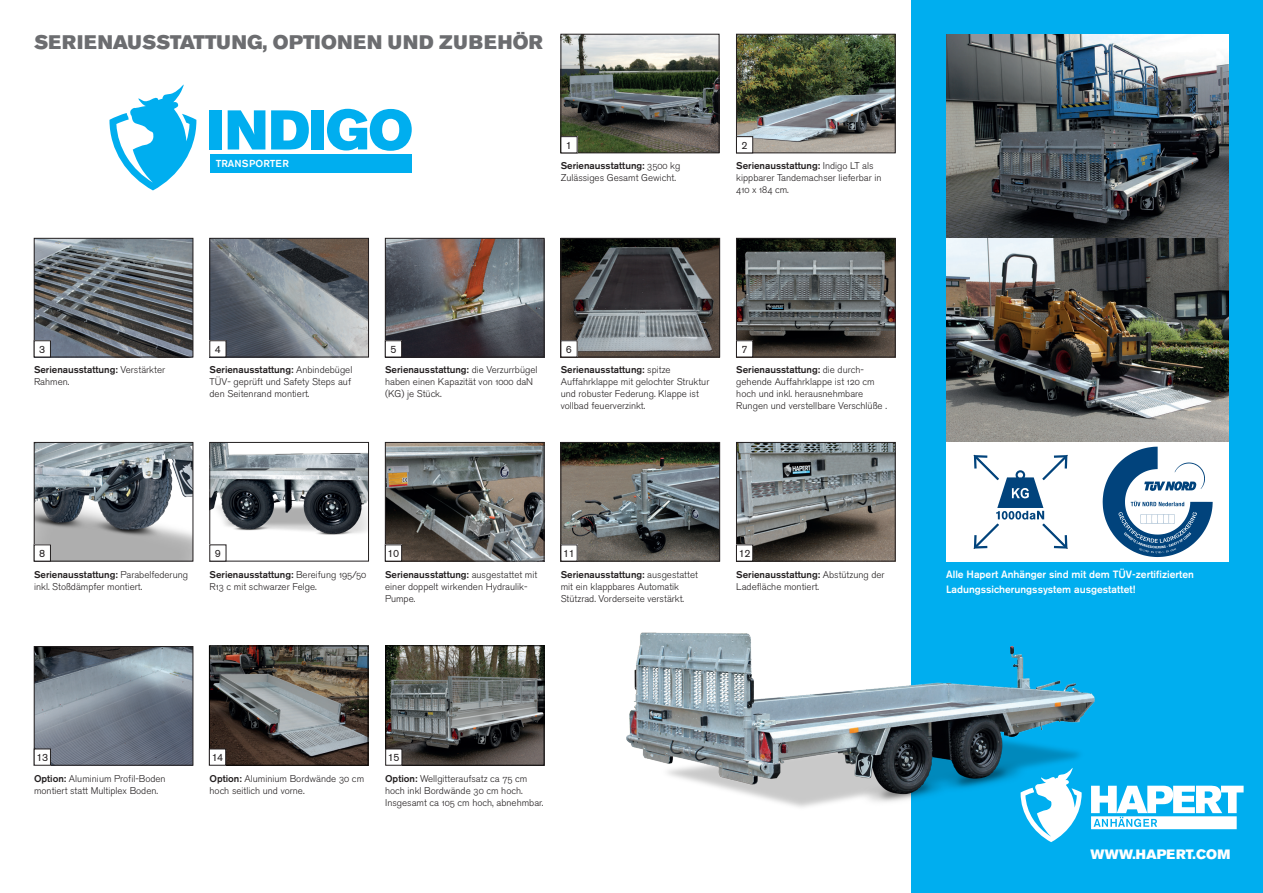
<style>
.page{position:relative;width:1263px;height:893px;background:#fff}
.page>*{position:absolute;margin:0;border:0;box-sizing:border-box;transform-origin:0 0}
.t1{font:19.5px "Akzidenz Grotesk BE Super";letter-spacing:.02em;color:#6c6d70}
.t2{font:13.5px "Akzidenz Grotesk BE Super";letter-spacing:.02em;color:#fff}
.t3{font:500 10.5px/15px "Akzidenz Grotesk BE";color:#fff}
.t4{font:10.5px "Akzidenz Grotesk BE";letter-spacing:-.05em;color:#231f20}
.t5{font:500 10.05px "Akzidenz Grotesk BE";color:#fff}
.t6{font:9.75px/12px "Akzidenz Grotesk BE Light Os F";color:#231f20}
.t7{font:500 9.75px "Akzidenz Grotesk BE";color:#231f20}
.s1{font-family:"Akzidenz Grotesk BE Light Os F";font-weight:400}
.s2{font-family:"Akzidenz Grotesk BE";font-weight:500}
</style>
<div class="page">
<img style="left:738px;top:444px;width:155px;height:115px">
<div style="left:736px;top:442px;width:159px;height:119px;border:1px solid #231f20"></div>
<img style="left:212px;top:444px;width:155px;height:115px">
<div style="left:210px;top:442px;width:159px;height:119px;border:1px solid #231f20"></div>
<img style="left:563px;top:444px;width:155px;height:115px">
<div style="left:561px;top:442px;width:159px;height:119px;border:1px solid #231f20"></div>
<img style="left:563px;top:36px;width:154px;height:115px">
<div style="left:561px;top:34px;width:158px;height:119px;border:1px solid #231f20"></div>
<img style="left:738px;top:36px;width:155px;height:115px">
<div style="left:736px;top:34px;width:159px;height:119px;border:1px solid #231f20"></div>
<div style="left:912px;top:0;width:351px;height:893px;background:#00aeef"></div>
<img style="left:36px;top:444px;width:155px;height:115px">
<div style="left:34px;top:442px;width:159px;height:119px;border:1px solid #231f20"></div>
<img style="left:387px;top:444px;width:155px;height:115px">
<div style="left:385px;top:442px;width:159px;height:119px;border:1px solid #231f20"></div>
<img style="left:36px;top:648px;width:155px;height:115px">
<div style="left:34px;top:646px;width:159px;height:119px;border:1px solid #231f20"></div>
<img style="left:738px;top:240px;width:155px;height:115px">
<div style="left:736px;top:238px;width:159px;height:119px;border:1px solid #231f20"></div>
<img style="left:387px;top:240px;width:155px;height:115px">
<div style="left:385px;top:238px;width:159px;height:119px;border:1px solid #231f20"></div>
<img style="left:36px;top:240px;width:155px;height:115px">
<div style="left:34px;top:238px;width:159px;height:119px;border:1px solid #231f20"></div>
<img style="left:212px;top:240px;width:155px;height:115px">
<div style="left:210px;top:238px;width:159px;height:119px;border:1px solid #231f20"></div>
<img style="left:563px;top:240px;width:155px;height:115px">
<div style="left:561px;top:238px;width:159px;height:119px;border:1px solid #231f20"></div>
<div style="left:561px;top:137px;width:16px;height:16px;background:#fff"></div>
<div style="left:561px;top:136px;width:16px;height:17px;border:1px solid #231f20"></div>
<div style="left:736px;top:137px;width:17px;height:16px;background:#fff"></div>
<div style="left:736px;top:136px;width:17px;height:17px;border:1px solid #231f20"></div>
<div style="left:561px;top:341px;width:16px;height:16px;background:#fff"></div>
<div style="left:736px;top:341px;width:17px;height:16px;background:#fff"></div>
<div style="left:736px;top:341px;width:17px;height:16px;border:1px solid #231f20"></div>
<div style="left:385px;top:341px;width:17px;height:16px;background:#fff"></div>
<div style="left:385px;top:341px;width:17px;height:16px;border:1px solid #231f20"></div>
<div style="left:210px;top:341px;width:16px;height:16px;background:#fff"></div>
<div style="left:34px;top:341px;width:16px;height:16px;background:#fff"></div>
<div style="left:34px;top:341px;width:17px;height:16px;border:1px solid #231f20"></div>
<div style="left:561px;top:545px;width:16px;height:16px;background:#fff"></div>
<div style="left:385px;top:545px;width:17px;height:16px;background:#fff"></div>
<div style="left:385px;top:545px;width:17px;height:16px;border:1px solid #231f20"></div>
<div style="left:210px;top:545px;width:16px;height:16px;background:#fff"></div>
<div style="left:34px;top:545px;width:16px;height:16px;background:#fff"></div>
<div style="left:34px;top:545px;width:17px;height:16px;border:1px solid #231f20"></div>
<div style="left:736px;top:545px;width:17px;height:16px;background:#fff"></div>
<div style="left:736px;top:545px;width:17px;height:16px;border:1px solid #231f20"></div>
<div style="left:34px;top:749px;width:16px;height:16px;background:#fff"></div>
<div style="left:34px;top:749px;width:17px;height:16px;border:1px solid #231f20"></div>
<div style="left:210px;top:154px;width:202px;height:18px;background:#00aeef"></div>
<svg style="left:109px;top:84px;width:87px;height:106px"></svg>
<img style="left:626px;top:583px;width:491px;height:245px">
<img style="left:946px;top:34px;width:282px;height:204px">
<img style="left:946px;top:238px;width:282px;height:204px">
<div style="left:946px;top:442px;width:282px;height:119px;background:#fff"></div>
<svg style="left:973px;top:454px;width:95px;height:95px"></svg>
<svg style="left:1103px;top:447px;width:110px;height:110px"></svg>
<img style="left:211px;top:648px;width:155px;height:115px">
<div style="left:209px;top:646px;width:159px;height:119px;border:1px solid #000"></div>
<div style="left:209px;top:749px;width:17px;height:16px;background:#fff"></div>
<div style="left:209px;top:749px;width:17px;height:16px;border:1px solid #231f20"></div>
<img style="left:387px;top:648px;width:155px;height:115px">
<div style="left:385px;top:646px;width:159px;height:119px;border:1px solid #000001"></div>
<div style="left:386px;top:749px;width:16px;height:16px;background:#fff"></div>
<div style="left:385px;top:749px;width:17px;height:16px;border:1px solid #231f20"></div>
<svg style="left:1020px;top:762px;width:62px;height:80px"></svg>
<svg style="left:1091px;top:786px;width:152px;height:43px"></svg>
<div style="left:210px;top:110px;width:12px;height:39px;background:#00aeef"></div>
<svg style="left:228px;top:110px;width:37px;height:39px"></svg>
<svg style="left:271px;top:110px;width:38px;height:39px"></svg>
<div style="left:312px;top:110px;width:12px;height:39px;background:#00aeef"></div>
<svg style="left:327px;top:109px;width:85px;height:42px"></svg>
<h1 class="t1" style="left:34px;top:30px;width:510px">SERIENAUSSTATTUNG, OPTIONEN UND ZUBEHÖR</h1>
<p class="t4" style="left:566px;top:139px;width:8px">1</p>
<p class="t4" style="left:741px;top:139px;width:8px">2</p>
<p class="t5" style="left:216px;top:158px;width:75px">TRANSPORTER</p>
<p class="t7" style="left:561px;top:160px;width:121px">Serienausstattung: <span class="s1">3500 kg</span></p>
<p class="t6" style="left:561px;top:172px;width:117px">Zulässiges Gesamt Gewicht.</p>
<p class="t7" style="left:736px;top:160px;width:139px">Serienausstattung: <span class="s1">Indigo LT als</span></p>
<p class="t6" style="left:736px;top:172px;width:147px">kippbarer Tandemachser lieferbar in<br>410 x 184 cm.</p>
<p class="t4" style="left:39px;top:343px;width:8px">3</p>
<p class="t4" style="left:215px;top:343px;width:8px">4</p>
<p class="t4" style="left:390px;top:343px;width:8px">5</p>
<p class="t4" style="left:566px;top:343px;width:8px">6</p>
<p class="t4" style="left:741px;top:343px;width:8px">7</p>
<p class="t7" style="left:34px;top:364px;width:133px">Serienausstattung: <span class="s1">Verstärkter</span></p>
<p class="t6" style="left:34px;top:376px;width:37px">Rahmen.</p>
<p class="t7" style="left:210px;top:364px;width:144px">Serienausstattung: <span class="s1">Anbindebügel</span></p>
<p class="t6" style="left:210px;top:376px;width:143px">TÜV- geprüft und Safety Steps auf den Seitenrand montiert.</p>
<p class="t7" style="left:385px;top:364px;width:154px">Serienausstattung: <span class="s1">die Verzurrbügel</span></p>
<p class="t6" style="left:385px;top:376px;width:150px">haben einen Kapazität von 1000 daN (KG) je Stück.</p>
<p class="t7" style="left:561px;top:364px;width:111px">Serienausstattung: <span class="s1">spitze</span></p>
<p class="t6" style="left:561px;top:376px;width:150px">Auffahrklappe mit gelochter Struktur und robuster Federung. Klappe ist vollbad feuerverzinkt.</p>
<p class="t7" style="left:736px;top:364px;width:129px">Serienausstattung: <span class="s1">die durch-</span></p>
<p class="t6" style="left:736px;top:376px;width:152px">gehende Auffahrklappe ist 120 cm hoch und inkl. herausnehmbare<br>Rungen und verstellbare Verschlüße .</p>
<p class="t4" style="left:39px;top:547px;width:8px">8</p>
<p class="t4" style="left:215px;top:547px;width:8px">9</p>
<p class="t4" style="left:388px;top:547px;width:13px">10</p>
<p class="t4" style="left:563px;top:547px;width:13px">11</p>
<p class="t4" style="left:739px;top:547px;width:13px">12</p>
<p class="t7" style="left:34px;top:568px;width:156px">Serienausstattung: <span class="s1">Parabelfederung</span></p>
<p class="t6" style="left:34px;top:580px;width:110px">inkl. Stoßdämpfer montiert.</p>
<p class="t7" style="left:210px;top:568px;width:158px">Serienausstattung: <span class="s1">Bereifung 195/50</span></p>
<p class="t6" style="left:210px;top:580px;width:109px">R13 c mit schwarzer Felge.</p>
<p class="t7" style="left:385px;top:568px;width:154px">Serienausstattung: <span class="s1">ausgestattet mit</span></p>
<p class="t6" style="left:385px;top:580px;width:144px">einer doppelt wirkenden Hydraulik-<br>Pumpe.</p>
<p class="t7" style="left:561px;top:568px;width:139px">Serienausstattung: <span class="s1">ausgestattet</span></p>
<p class="t6" style="left:561px;top:580px;width:125px">mit ein klappbares Automatik<br>Stützrad. Vorderseite verstärkt.</p>
<p class="t7" style="left:736px;top:568px;width:150px">Serienausstattung: <span class="s1">Abstützung der</span></p>
<p class="t6" style="left:736px;top:580px;width:84px">Ladefläche montiert.</p>
<p class="t3" style="left:946px;top:567px;width:249px">Alle Hapert Anhänger sind mit dem TÜV-zertifizierten<br>Ladungssicherungssystem ausgestattet!</p>
<p class="t4" style="left:36px;top:751px;width:13px">13</p>
<p class="t4" style="left:212px;top:751px;width:13px">14</p>
<p class="t4" style="left:388px;top:751px;width:13px">15</p>
<p class="t6" style="left:210px;top:772px;width:156px"><span class="s2">Option:</span> Aluminium Bordwände 30 cm hoch seitlich und vorne.</p>
<p class="t6" style="left:34px;top:772px;width:133px"><span class="s2">Option:</span> Aluminium Profil-Boden montiert statt Multiplex Boden.</p>
<p class="t6" style="left:385px;top:772px;width:160px"><span class="s2">Option:</span> Wellgitteraufsatz ca 75 cm hoch inkl Bordwände 30 cm hoch.<br>Insgesamt ca 105 cm hoch, abnehmbar.</p>
<h2 class="t2" style="left:1090px;top:846px;width:142px">WWW.HAPERT.COM</h2>
</div>
